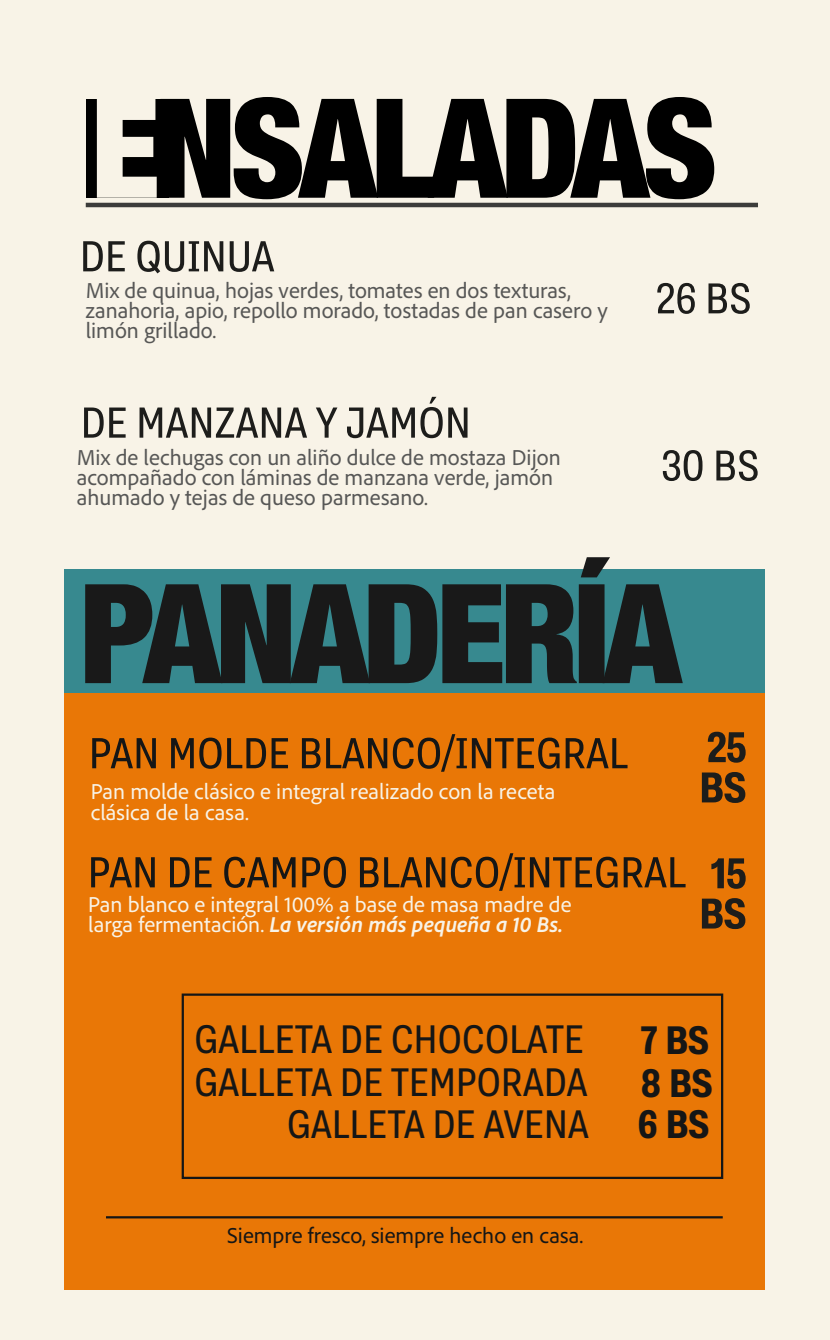
<style>
.page{position:relative;width:830px;height:1340px;background:#fff}
.page>*{position:absolute;margin:0;border:0;box-sizing:border-box;transform-origin:0 0}
.t1{font:900 condensed 138.38px "Helvetica Neue";letter-spacing:-.04em;color:#191919}
.t2{font:900 condensed 138.38px "Helvetica Neue";letter-spacing:-.04em;color:#000}
.t3{font:54px "Nitti Grotesk Cond";letter-spacing:-.025em;color:#151616}
.t4{font:54px "Nitti Grotesk Cond";letter-spacing:-.025em;color:#1d1d1b}
.t5{font:53.55px "Nitti Grotesk Cond";letter-spacing:-.025em;color:#1d1d1b}
.t6{font:700 53.55px/40.3px "Nitti Grotesk Cond";color:#1d1d1b}
.t7{font:49.5px "Nitti Grotesk Cond";letter-spacing:-.025em;color:#151616}
.t8{font:700 49.5px/41.6px "Nitti Grotesk Cond";color:#151616}
.t9{font:22.5px/20.2px "Adobe Clean";color:#575756}
.t10{font:22.5px/20.2px "Adobe Clean";color:#f8f3e7}
.t11{font:22.5px "Adobe Clean";color:#151616}
.s1{color:#f8f3e7}
.s2{font-weight:700;font-size:53.55px;color:#1d1d1b}
.s3{font-weight:700;font-style:italic}
</style>
<div class="page">
<div style="left:0;top:0;width:829px;height:1339px;background:#f8f3e7"></div>
<div style="left:65px;top:688px;width:699px;height:601px;background:#e97706"></div>
<div style="left:65px;top:568px;width:699px;height:124px;background:#37898f"></div>
<hr style="left:86px;top:203px;width:671px;height:4px;background:#3c3c3b">
<div style="left:86px;top:99px;width:82px;height:99px;background:#000"></div>
<div style="left:181px;top:993px;width:542px;height:185px;border:2px solid #151616"></div>
<hr style="left:106px;top:1216px;width:616px;height:2px;background:#151616">
<h1 class="t2" style="left:91px;top:34px;width:627px"><span class="s1">E</span>NSALADAS</h1>
<h2 class="t4" style="left:79px;top:227px;width:197px">DE QUINUA</h2>
<p class="t9" style="left:86px;top:279px;width:523px">Mix de quinua, hojas verdes, tomates en dos texturas, zanahoria, apio, repollo morado, tostadas de pan casero y limón grillado.</p>
<h2 class="t4" style="left:80px;top:393px;width:393px">DE MANZANA Y JAMÓN</h2>
<h3 class="t5" style="left:655px;top:270px;width:98px">26 BS</h3>
<p class="t9" style="left:77px;top:446px;width:485px">Mix de lechugas con un aliño dulce de mostaza Dijon acompañado con láminas de manzana verde, jamón ahumado y tejas de queso parmesano.</p>
<h3 class="t5" style="left:660px;top:437px;width:101px">30 BS</h3>
<h1 class="t1" style="left:80px;top:520px;width:602px">PANADERÍA</h1>
<h2 class="t3" style="left:88px;top:724px;width:542px">PAN MOLDE BLANCO/INTEGRAL</h2>
<p class="t10" style="left:91px;top:781px;width:466px">Pan molde clásico e integral realizado con la receta clásica de la casa.</p>
<h3 class="t6" style="left:698px;top:725px;width:49px">25<br>BS</h3>
<h2 class="t3" style="left:87px;top:843px;width:661px">PAN DE CAMPO BLANCO/INTEGRAL <span class="s2">15</span></h2>
<h3 class="t6" style="left:698px;top:891px;width:49px">BS</h3>
<p class="t10" style="left:88px;top:893px;width:484px">Pan blanco e integral 100% a base de masa madre de larga fermentación. <span class="s3">La versión más pequeña a 10 Bs.</span></p>
<h3 class="t7" style="left:194px;top:1012px;width:392px">GALLETA DE CHOCOLATE</h3>
<h3 class="t7" style="left:194px;top:1055px;width:395px">GALLETA DE TEMPORADA</h3>
<h3 class="t7" style="left:286px;top:1097px;width:304px">GALLETA DE AVENA</h3>
<p class="t11" style="left:227px;top:1221px;width:357px">Siempre fresco, siempre hecho en casa.</p>
<h3 class="t8" style="left:640px;top:1017px;width:70px">7 BS</h3>
<h3 class="t8" style="left:637px;top:1060px;width:77px">8 BS<br>6 BS</h3>
</div>
